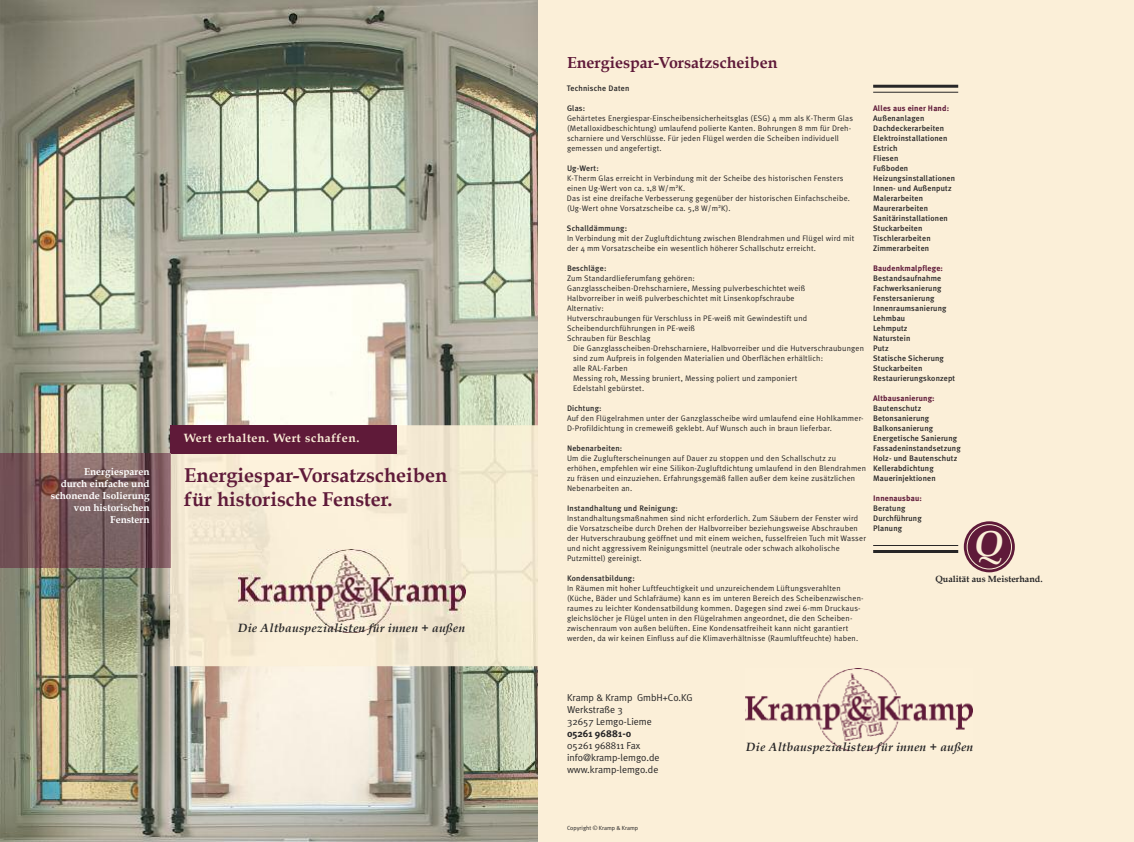
<style>
.page{position:relative;width:1134px;height:842px;background:#fff}
.page>*{position:absolute;margin:0;border:0;box-sizing:border-box;transform-origin:0 0}
.t1{font:italic 700 36px "Book Antiqua";color:#fbefd8}
.t2{font:700 20px/24px "Book Antiqua";color:#5f1a39}
.t3{font:700 16px "Book Antiqua";color:#5f1a39}
.t4{font:italic 700 12px "Book Antiqua";letter-spacing:.02em;color:#272627}
.t5{font:700 12px "Book Antiqua";letter-spacing:.05em;color:#fbefd8}
.t6{font:10px/12px "Meta Plus Normal";color:#272627}
.t7{font:700 10px/12px "Book Antiqua";color:#fff;text-align:right}
.t8{font:700 10px "Meta Plus";color:#272627}
.t9{font:700 9px "Book Antiqua";color:#272627}
.t10{font:8px/10px "Meta Plus Normal";letter-spacing:.025em;color:#272627}
.t11{font:500 8px/10px "Meta Plus";letter-spacing:.02em;color:#272627}
.t12{font:700 8px "Meta Plus";letter-spacing:.02em;color:#5f1a39}
.t13{font:6px "Meta Plus Normal";color:#272627}
</style>
<div class="page">
<img style="left:0;top:0;width:539px;height:842px">
<img style="left:170px;top:425px;width:369px;height:241px">
<img style="left:238px;top:550px;width:227px;height:82px">
<div style="left:170px;top:425px;width:227px;height:29px;background:#5f1a39"></div>
<img style="left:0;top:454px;width:170px;height:113px">
<img style="left:170px;top:454px;width:1px;height:113px">
<div style="left:539px;top:0;width:595px;height:842px;background:#fbefd8"></div>
<img style="left:746px;top:668px;width:227px;height:83px">
<hr style="left:873px;top:85px;width:85px;height:3px;background:#272627">
<hr style="left:873px;top:92px;width:85px;height:1px;background:#272627">
<hr style="left:873px;top:545px;width:85px;height:1px;background:#272627">
<hr style="left:873px;top:550px;width:85px;height:3px;background:#272627">
<svg style="left:964px;top:521px;width:51px;height:51px"></svg>
<svg style="left:967px;top:524px;width:45px;height:45px;background:#763a51"></svg>
<p class="t7" style="left:51px;top:466px;width:100px">Energiesparen<br>durch einfache und schonende Isolierung von historischen<br>Fenstern</p>
<h3 class="t5" style="left:184px;top:431px;width:177px">Wert erhalten. Wert schaffen.</h3>
<h2 class="t2" style="left:184px;top:464px;width:265px">Energiespar-Vorsatzscheiben für historische Fenster.</h2>
<h3 class="t4" style="left:238px;top:621px;width:228px">Die Altbauspezialisten für innen + außen</h3>
<h3 class="t3" style="left:567px;top:54px;width:212px">Energiespar-Vorsatzscheiben</h3>
<p class="t11" style="left:567px;top:84px;width:64px">Technische Daten</p>
<p class="t11" style="left:567px;top:104px;width:20px">Glas:</p>
<p class="t10" style="left:567px;top:114px;width:287px">Gehärtetes Energiespar-Einscheibensicherheitsglas (ESG) 4 mm als K-Therm Glas (Metalloxidbeschichtung) umlaufend polierte Kanten. Bohrungen 8 mm für Dreh&shy;scharniere und Verschlüsse. Für jeden Flügel werden die Scheiben individuell gemessen und angefertigt.</p>
<p class="t11" style="left:567px;top:164px;width:33px">Ug-Wert:</p>
<p class="t10" style="left:567px;top:174px;width:285px">K-Therm Glas erreicht in Verbindung mit der Scheibe des historischen Fensters einen Ug-Wert von ca. 1,8 W/m<sup>2</sup>K.<br>Das ist eine dreifache Verbesserung gegenüber der historischen Einfachscheibe. (Ug-Wert ohne Vorsatzscheibe ca. 5,8 W/m<sup>2</sup>K).</p>
<p class="t11" style="left:567px;top:224px;width:62px">Schalldämmung:</p>
<p class="t10" style="left:567px;top:234px;width:289px">In Verbindung mit der Zugluftdichtung zwischen Blendrahmen und Flügel wird mit der 4 mm Vorsatzscheibe ein wesentlich höherer Schallschutz erreicht.</p>
<p class="t11" style="left:567px;top:264px;width:41px">Beschläge:</p>
<p class="t10" style="left:567px;top:274px;width:242px">Zum Standardlieferumfang gehören:<br>Ganzglasscheiben-Drehscharniere, Messing pulverbeschichtet weiß Halbvorreiber in weiß pulverbeschichtet mit Linsenkopfschraube Alternativ:<br>Hutverschraubungen für Verschluss in PE-weiß mit Gewindestift und Scheibendurchführungen in PE-weiß<br>Schrauben für Beschlag</p>
<p class="t10" style="left:573px;top:344px;width:292px">Die Ganzglasscheiben-Drehscharniere, Halbvorreiber und die Hutverschraubungen sind zum Aufpreis in folgenden Materialien und Oberflächen erhältlich:<br>alle RAL-Farben<br>Messing roh, Messing bruniert, Messing poliert und zamponiert<br>Edelstahl gebürstet.</p>
<p class="t11" style="left:567px;top:404px;width:36px">Dichtung:</p>
<p class="t10" style="left:567px;top:414px;width:298px">Auf den Flügelrahmen unter der Ganzglasscheibe wird umlaufend eine Hohlkammer-<br>D-Profildichtung in cremeweiß geklebt. Auf Wunsch auch in braun lieferbar.</p>
<p class="t11" style="left:567px;top:444px;width:57px">Nebenarbeiten:</p>
<p class="t10" style="left:567px;top:454px;width:300px">Um die Zuglufterscheinungen auf Dauer zu stoppen und den Schallschutz zu erhöhen, empfehlen wir eine Silikon-Zugluftdichtung umlaufend in den Blendrahmen zu fräsen und einzuziehen. Erfahrungsgemäß fallen außer dem keine zusätzlichen Nebenarbeiten an.</p>
<p class="t11" style="left:567px;top:504px;width:112px">Instandhaltung und Reinigung:</p>
<p class="t10" style="left:567px;top:514px;width:301px">Instandhaltungsmaßnahmen sind nicht erforderlich. Zum Säubern der Fenster wird die Vorsatzscheibe durch Drehen der Halbvorreiber beziehungsweise Abschrauben der Hutverschraubung geöffnet und mit einem weichen, fusselfreien Tuch mit Wasser und nicht aggressivem Reinigungsmittel (neutrale oder schwach alkoholische Putzmittel) gereinigt.</p>
<p class="t11" style="left:567px;top:574px;width:69px">Kondensatbildung:</p>
<p class="t10" style="left:567px;top:584px;width:298px">In Räumen mit hoher Luftfeuchtigkeit und unzureichendem Lüftungsverahlten (Küche, Bäder und Schlafräume) kann es im unteren Bereich des Scheibenzwischen&shy;raumes zu leichter Kondensatbildung kommen. Dagegen sind zwei 6-mm Druckaus&shy;gleichslöcher je Flügel unten in den Flügelrahmen angeordnet, die den Scheiben&shy;zwischenraum von außen belüften. Eine Kondensatfreiheit kann nicht garantiert werden, da wir keinen Einfluss auf die Klimaverhältnisse (Raumluftfeuchte) haben.</p>
<p class="t12" style="left:873px;top:103px;width:77px">Alles aus einer Hand:</p>
<p class="t11" style="left:873px;top:113px;width:83px">Außenanlagen<br>Dachdeckerarbeiten<br>Elektroinstallationen<br>Estrich<br>Fliesen<br>Fußboden<br>Heizungsinstallationen<br>Innen- und Außenputz<br>Malerarbeiten<br>Maurerarbeiten<br>Sanitärinstallationen<br>Stuckarbeiten<br>Tischlerarbeiten<br>Zimmerarbeiten</p>
<p class="t12" style="left:873px;top:263px;width:71px">Baudenkmalpflege:</p>
<p class="t11" style="left:873px;top:273px;width:83px">Bestandsaufnahme<br>Fachwerksanierung<br>Fenstersanierung<br>Innenraumsanierung<br>Lehmbau<br>Lehmputz<br>Naturstein<br>Putz<br>Statische Sicherung<br>Stuckarbeiten<br>Restaurierungskonzept</p>
<p class="t12" style="left:873px;top:393px;width:63px">Altbausanierung:</p>
<p class="t11" style="left:873px;top:403px;width:89px">Bautenschutz<br>Betonsanierung<br>Balkonsanierung<br>Energetische Sanierung<br>Fassadeninstandsetzung<br>Holz- und Bautenschutz<br>Kellerabdichtung<br>Mauerinjektionen</p>
<p class="t12" style="left:873px;top:493px;width:50px">Innenausbau:</p>
<p class="t11" style="left:873px;top:503px;width:50px">Beratung<br>Durchführung<br>Planung</p>
<h1 class="t1" style="left:974px;top:522px;width:31px">Q</h1>
<p class="t9" style="left:935px;top:573px;width:109px">Qualität aus Meisterhand.</p>
<p class="t6" style="left:567px;top:692px;width:127px">Kramp &amp; Kramp GmbH+Co.KG<br>Werkstraße 3<br>32657 Lemgo-Lieme</p>
<p class="t8" style="left:567px;top:728px;width:66px">05261 96881-0</p>
<p class="t6" style="left:567px;top:740px;width:94px">05261 968811 Fax info@kramp-lemgo.de www.kramp-lemgo.de</p>
<p class="t13" style="left:567px;top:824px;width:73px">Copyright © Kramp &amp; Kramp</p>
<h3 class="t4" style="left:746px;top:739px;width:228px">Die Altbauspezialisten für innen + außen</h3>
</div>
